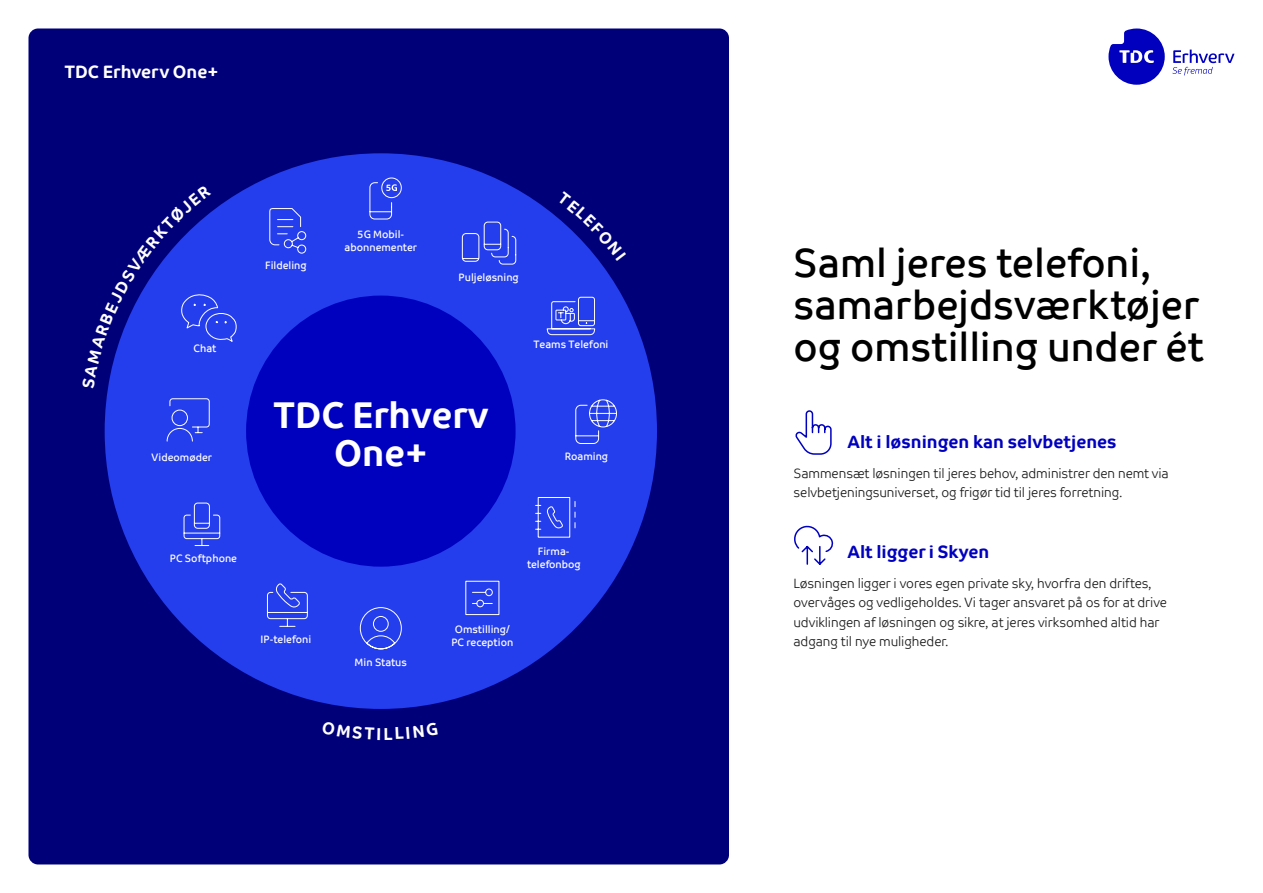
<style>
.page{position:relative;width:1263px;height:893px;background:#fff}
.page>*{position:absolute;margin:0;border:0;box-sizing:border-box;transform-origin:0 0}
.t1{font:40.95px/42px "TDC";color:#000}
.t2{font:700 37.35px/37.7px "TDC";color:#fff;text-align:center}
.t3{font:700 18px "TDC";color:#0000bf}
.t4{font:700 18px "TDC";color:#fff}
.t5{font:13.5px/19.5px "TDC Light";letter-spacing:-.005em;color:#1a1a1a}
.t6{font:10.8px/12.9px "TDC";color:#fff;text-align:center}
</style>
<div class="page">
<div style="left:28px;top:29px;width:701px;height:835px;background:#000078;border-radius:10px"></div>
<div style="left:105px;top:153px;width:552px;height:556px;background:#243ded;border-radius:50%"></div>
<div style="left:246px;top:296px;width:270px;height:271px;background:#0000bf;border-radius:50%"></div>
<svg style="left:461px;top:221px;width:56px;height:44px"></svg>
<svg style="left:575px;top:399px;width:42px;height:45px"></svg>
<svg style="left:267px;top:583px;width:41px;height:44px"></svg>
<svg style="left:269px;top:208px;width:38px;height:46px"></svg>
<svg style="left:183px;top:502px;width:38px;height:44px"></svg>
<svg style="left:166px;top:398px;width:44px;height:44px"></svg>
<svg style="left:465px;top:580px;width:35px;height:35px"></svg>
<svg style="left:359px;top:607px;width:43px;height:43px"></svg>
<svg style="left:535px;top:497px;width:41px;height:41px"></svg>
<div style="left:381px;top:178px;width:21px;height:20px;border:1px solid #fff;border-radius:50%"></div>
<svg style="left:369px;top:182px;width:28px;height:38px"></svg>
<svg style="left:546px;top:296px;width:50px;height:40px"></svg>
<svg style="left:795px;top:410px;width:37px;height:45px"></svg>
<svg style="left:794px;top:525px;width:39px;height:40px"></svg>
<svg style="left:1108px;top:29px;width:57px;height:56px"></svg>
<svg style="left:1172px;top:50px;width:62px;height:25px"></svg>
<svg style="left:108px;top:194px;width:128px;height:194px"></svg>
<svg style="left:557px;top:217px;width:42px;height:44px"></svg>
<h3 class="t4" style="left:64px;top:61px;width:155px">TDC Erhverv One+</h3>
<p class="t6" style="left:194px;top:342px;width:24px">Chat</p>
<p class="t6" style="left:152px;top:451px;width:62px">Videomøder</p>
<p class="t6" style="left:265px;top:258px;width:43px">Fildeling</p>
<p class="t6" style="left:345px;top:227px;width:74px">5G Mobil&shy;abonnementer</p>
<p class="t6" style="left:459px;top:271px;width:62px">Puljeløsning</p>
<h2 class="t2" style="left:273px;top:396px;width:217px">TDC Erhverv<br>One+</h2>
<p class="t6" style="left:533px;top:338px;width:76px">Teams Telefoni</p>
<p class="t6" style="left:565px;top:450px;width:45px">Roaming</p>
<p class="t6" style="left:170px;top:552px;width:69px">PC Softphone</p>
<p class="t6" style="left:261px;top:633px;width:52px">IP-telefoni</p>
<p class="t6" style="left:355px;top:655px;width:54px">Min Status</p>
<p class="t6" style="left:527px;top:545px;width:55px">Firma&shy;telefonbog</p>
<p class="t6" style="left:451px;top:623px;width:63px">Omstilling/<br>PC reception</p>
<h1 class="t1" style="left:793px;top:242px;width:411px">Saml jeres telefoni, samarbejdsværktøjer og omstilling under ét</h1>
<h3 class="t3" style="left:847px;top:430px;width:271px">Alt i løsningen kan selvbetjenes</h3>
<p class="t5" style="left:793px;top:463px;width:377px">Sammensæt løsningen til jeres behov, administrer den nemt via selvbetjeningsuniverset, og frigør tid til jeres forretning.</p>
<h3 class="t3" style="left:847px;top:540px;width:143px">Alt ligger i Skyen</h3>
<p class="t5" style="left:793px;top:573px;width:375px">Løsningen ligger i vores egen private sky, hvorfra den driftes, overvåges og vedligeholdes. Vi tager ansvaret på os for at drive udviklingen af løsningen og sikre, at jeres virksomhed altid har adgang til nye muligheder.</p>
</div>
